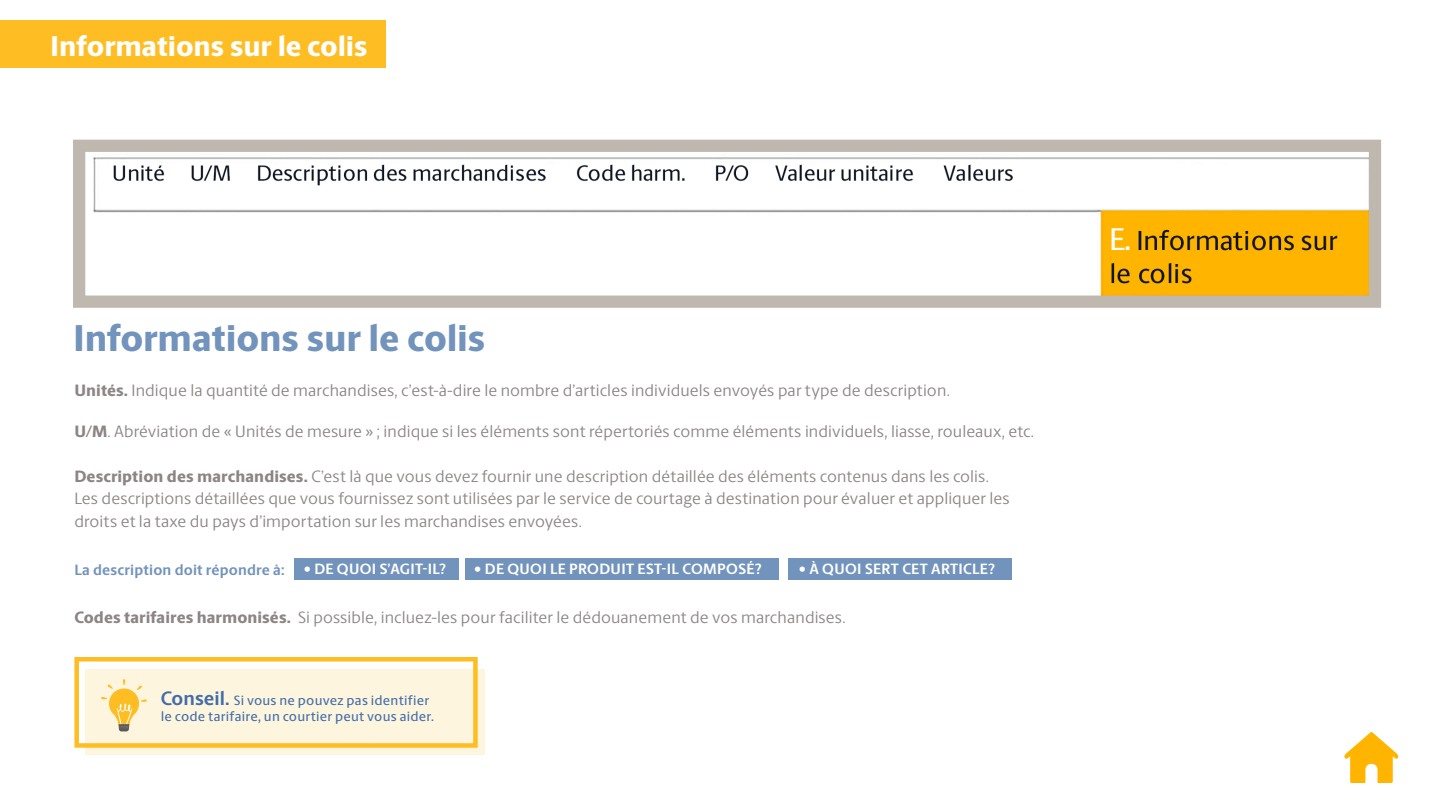
<style>
.page{position:relative;width:1440px;height:810px;background:#fff}
.page>*{position:absolute;margin:0;border:0;box-sizing:border-box;transform-origin:0 0}
.Large_Header{font:800 37.5px "UPS Berlingske Sans";letter-spacing:-.005em;color:#7293bc}
.Large_Header-2{font:800 28.8px "UPS Berlingske Sans";letter-spacing:-.005em;color:#fff}
.Large_Header-3{font:16.5px/22.5px "UPS Berlingske Sans";letter-spacing:.005em;color:#8d8585}
.Large_Header-4{font:700 15px "UPS Berlingske Sans";letter-spacing:.025em;color:#fff}
.Large_Header-5{font:700 15px "UPS Berlingske Sans";letter-spacing:.01em;color:#7293bc}
.Large_Header-6{font:500 13.5px/16.2px "UPS Berlingske Sans";letter-spacing:.015em;color:#426da9}
.s1{font-weight:800}
.s2{font-weight:700;font-size:19.5px}
</style>
<div class="page">
<div style="left:0;top:20px;width:385px;height:48px;background:#febd23"></div>
<img style="left:93px;top:157px;width:1275px;height:138px">
<div style="left:73px;top:140px;width:1308px;height:168px;border:12px solid #bfb8af"></div>
<div style="left:74px;top:657px;width:404px;height:91px;border:4px solid #febd23"></div>
<svg style="left:85px;top:669px;width:399px;height:86px;background:#fdf1d1"></svg>
<svg style="left:101px;top:679px;width:46px;height:52px;background:#f9de9e"></svg>
<div style="left:295px;top:558px;width:164px;height:22px;background:#7293bc"></div>
<div style="left:465px;top:558px;width:313px;height:22px;background:#7293bc"></div>
<div style="left:788px;top:558px;width:224px;height:22px;background:#7293bc"></div>
<svg style="left:1344px;top:732px;width:55px;height:51px"></svg>
<p class="Large_Header-2" style="left:50px;top:25px;width:319px">Informations sur le colis</p>
<p class="Large_Header" style="left:73px;top:311px;width:414px">Informations sur le colis</p>
<p class="Large_Header-3" style="left:74px;top:379px;width:877px"><span class="s1">Unités.</span> Indique la quantité de marchandises, c’est-à-dire le nombre d’articles individuels envoyés par type de description.</p>
<p class="Large_Header-3" style="left:74px;top:420px;width:961px"><span class="s1">U/M</span>. Abréviation de « Unités de mesure » ; indique si les éléments sont répertoriés comme éléments individuels, liasse, rouleaux, etc.</p>
<p class="Large_Header-3" style="left:74px;top:464px;width:937px"><span class="s1">Description des marchandises.</span> C’est là que vous devez fournir une description détaillée des éléments contenus dans les colis.<br>Les descriptions détaillées que vous fournissez sont utilisées par le service de courtage à destination pour évaluer et appliquer les droits et la taxe du pays d’importation sur les marchandises envoyées.</p>
<p class="Large_Header-5" style="left:74px;top:558px;width:212px">La description doit répondre à:</p>
<p class="Large_Header-4" style="left:304px;top:558px;width:144px">• DE QUOI S’AGIT-IL?</p>
<p class="Large_Header-4" style="left:474px;top:558px;width:289px">• DE QUOI LE PRODUIT EST-IL COMPOSÉ?</p>
<p class="Large_Header-4" style="left:799px;top:558px;width:198px">• À QUOI SERT CET ARTICLE?</p>
<p class="Large_Header-3" style="left:74px;top:606px;width:773px"><span class="s1">Codes tarifaires harmonisés.</span> Si possible, incluez-les pour faciliter le dédouanement de vos marchandises.</p>
<p class="Large_Header-6" style="left:161px;top:692px;width:274px"><span class="s2">Conseil.</span> Si vous ne pouvez pas identifier le code tarifaire, un courtier peut vous aider.</p>
</div>
